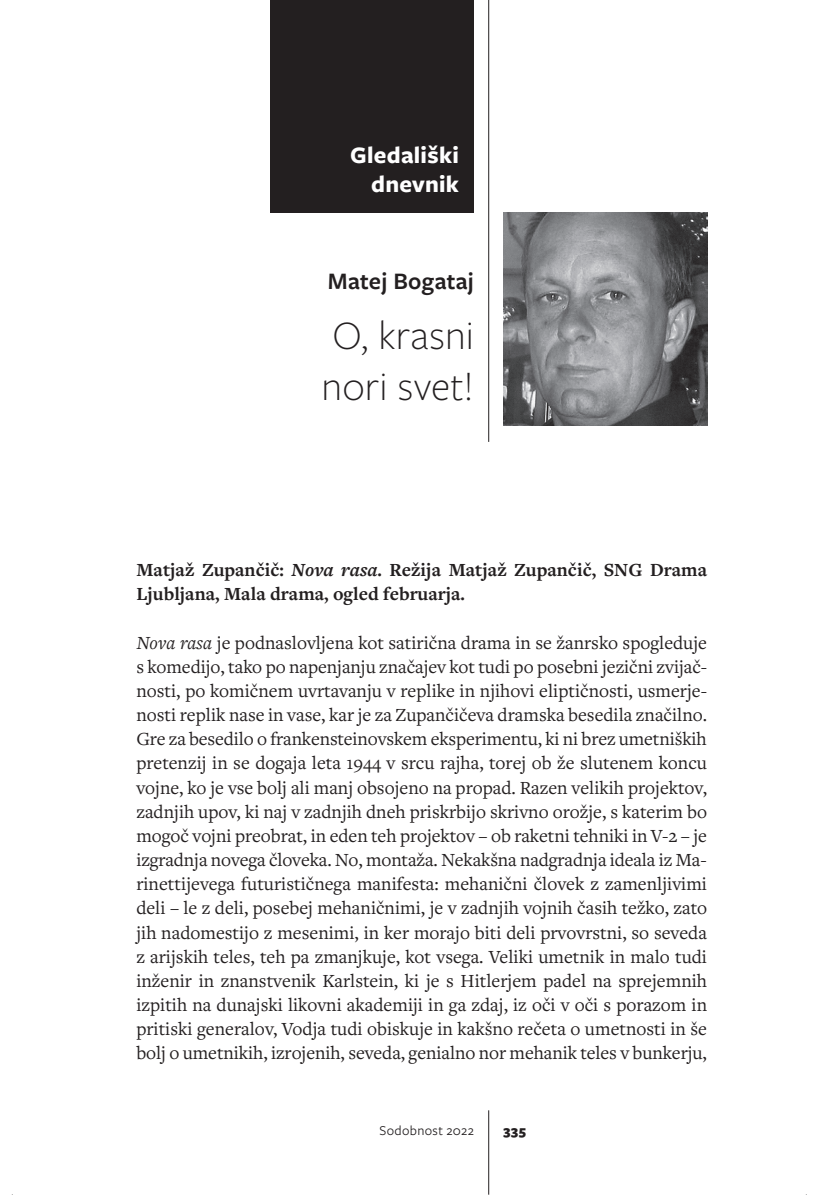
<style>
.page{position:relative;width:816px;height:1195px;background:#fff}
.page>*{position:absolute;margin:0;border:0;box-sizing:border-box;transform-origin:0 0}
.t1{font:300 42px/50.4px "Freight Sans Pro";letter-spacing:.005em;color:#231f20}
.t2{font:700 24.5px/29.4px "Freight Sans Pro";letter-spacing:.01em;color:#fff;text-align:right}
.t3{font:600 24.5px "Freight Sans Pro";letter-spacing:.01em;color:#231f20}
.t4{font:19.25px/24.2px "Freight Text Pro";letter-spacing:-.005em;color:#231f20;text-align:justify}
.t5{font:700 19.25px/24.2px "Freight Text Pro";color:#231f20}
.t6{font:14px "Freight Sans Pro";letter-spacing:.025em;color:#231f20}
.t7{font:900 14px "Freight Sans Pro";color:#231f20}
.s1{font-style:italic}
</style>
<div class="page">
<hr style="left:488px;top:1110px;width:1px;height:84px;background:#231f20">
<img style="left:503px;top:212px;width:204px;height:213px">
<hr style="left:488px;top:0;width:1px;height:442px;background:#231f20">
<div style="left:270px;top:0;width:204px;height:212px;background:#231f20"></div>
<p class="t2" style="left:350px;top:139px;width:110px">Gledališki dnevnik</p>
<p class="t3" style="left:328px;top:264px;width:147px">Matej Bogataj</p>
<h1 class="t1" style="left:321px;top:309px;width:154px">O, krasni nori svet!</h1>
<p class="t5" style="left:136px;top:557px;width:572px">Matjaž Zupančič: <span class="s1">Nova rasa</span>. Režija Matjaž Zupančič, SNG Drama<br>Ljubljana, Mala drama, ogled februarja.</p>
<p class="t4" style="left:136px;top:629px;width:572px"><span class="s1">Nova rasa</span> je podnaslovljena kot satirična drama in se žanrsko spogleduje s komedijo, tako po napenjanju značajev kot tudi po posebni jezični zvijač&shy;nosti, po komičnem uvrtavanju v replike in njihovi eliptičnosti, usmerje&shy;nosti replik nase in vase, kar je za Zupančičeva dramska besedila značilno.<br>Gre za besedilo o frankensteinovskem eksperimentu, ki ni brez umetniških pretenzij in se dogaja leta 1944 v srcu rajha, torej ob že slutenem koncu vojne, ko je vse bolj ali manj obsojeno na propad. Razen velikih projektov, zadnjih upov, ki naj v zadnjih dneh priskrbijo skrivno orožje, s katerim bo mogoč vojni preobrat, in eden teh projektov – ob raketni tehniki in V-2 – je izgradnja novega človeka. No, montaža. Nekakšna nadgradnja ideala iz Ma&shy;rinettijevega futurističnega manifesta: mehanični človek z zamenljivimi deli – le z deli, posebej mehaničnimi, je v zadnjih vojnih časih težko, zato jih nadomestijo z mesenimi, in ker morajo biti deli prvovrstni, so seveda z arijskih teles, teh pa zmanjkuje, kot vsega. Veliki umetnik in malo tudi inženir in znanstvenik Karlstein, ki je s Hitlerjem padel na sprejemnih izpitih na dunajski likovni akademiji in ga zdaj, iz oči v oči s porazom in pritiski generalov, Vodja tudi obiskuje in kakšno rečeta o umetnosti in še bolj o umetnikih, izrojenih, seveda, genialno nor mehanik teles v bunkerju,</p>
<p class="t6" style="left:379px;top:1121px;width:96px">Sodobnost 2022</p>
<p class="t7" style="left:503px;top:1120px;width:24px">335</p>
</div>
